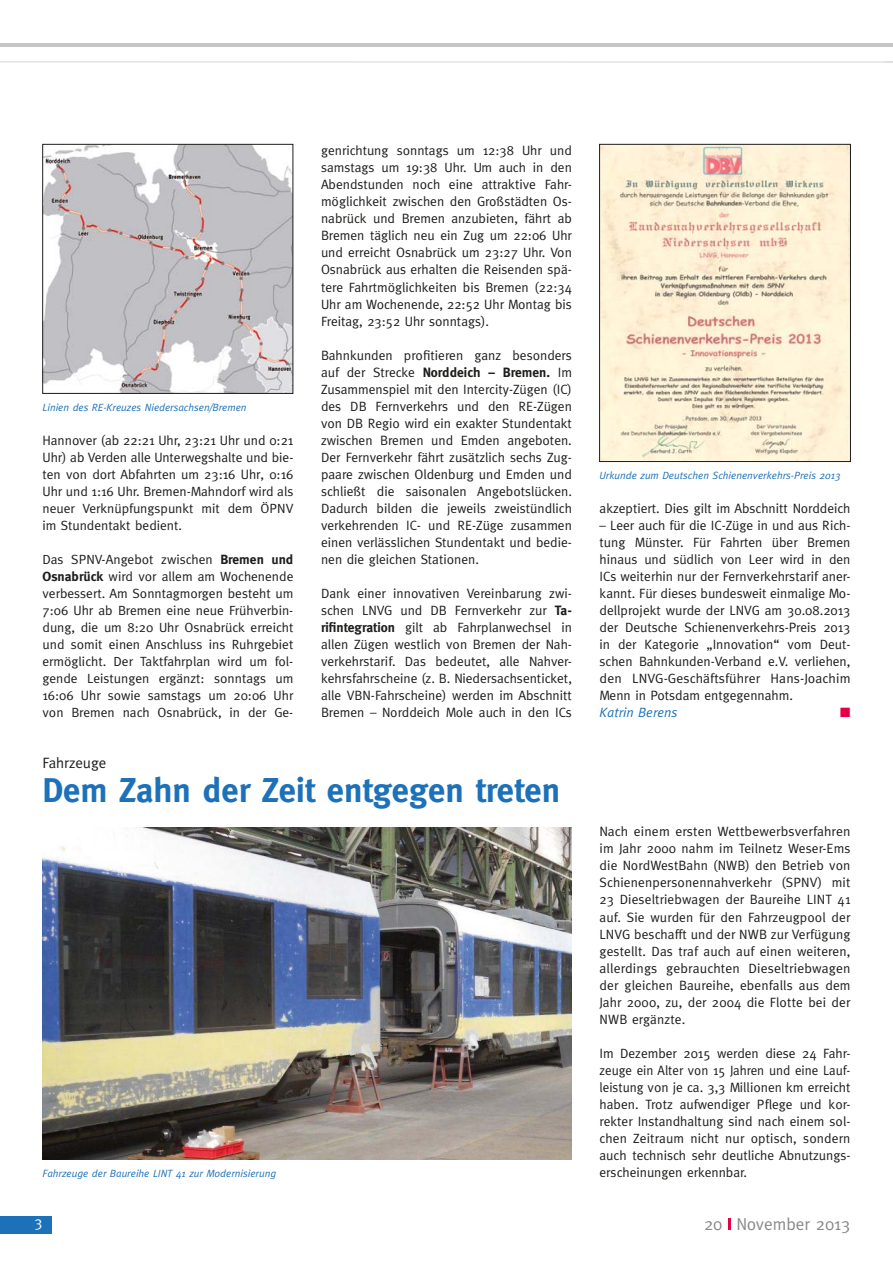
<style>
.page{position:relative;width:893px;height:1263px;background:#fff}
.page>*{position:absolute;margin:0;border:0;box-sizing:border-box;transform-origin:0 0}
.t1{font:700 34.5px "Meta";color:#1d71b8}
.t2{font:17.25px "Meta";color:#8a8989}
.t3{font:15px "Meta";color:#1d1d1b}
.t4{font:15px "Meta";color:#fff}
.t5{font:13.5px/17px "Meta";color:#1d1d1b;text-align:justify}
.t6{font:italic 13.5px "Meta";color:#1d71b8}
.t7{font:13.5px "Zapf Dingbats ITC";color:#e50046}
.t8{font:13.35px/17px "Meta";color:#1d1d1b;text-align:justify}
.t9{font:italic 10.5px "Meta";color:#1d71b8}
.s1{font-size:13.5px}
.s2{font-weight:700}
</style>
<div class="page">
<img style="left:43px;top:827px;width:529px;height:333px">
<svg style="left:728px;top:1218px;width:3px;height:12px"></svg>
<div style="left:0;top:1216px;width:51px;height:17px;background:#1d71b8"></div>
<hr style="left:0;top:61px;width:893px;height:2px;background:#eaeaea">
<hr style="left:0;top:43px;width:893px;height:3px;background:#c6c6c6">
<img style="left:44px;top:146px;width:247px;height:246px">
<div style="left:42px;top:144px;width:251px;height:250px;border:1px solid #1d1d1b"></div>
<img style="left:601px;top:146px;width:248px;height:314px">
<div style="left:599px;top:144px;width:252px;height:318px;border:1px solid #1d1d1b"></div>
<p class="t9" style="left:43px;top:401px;width:206px">Linien des RE-Kreuzes Niedersachsen/Bremen</p>
<p class="t5" style="left:43px;top:431px;width:252px">Hannover (ab 22:21 Uhr, 23:21 Uhr und 0:21</p>
<p class="t8" style="left:43px;top:448px;width:252px"><span class="s1">Uhr) ab Verden alle Un</span>terwegshalte und bie&shy;ten von dort Abfahrten um 23:16 <span class="s1">Uhr</span>, 0:16<br><span class="s1">Uhr</span> und 1:16 Uhr. Bremen-Mahndorf wird als neuer Verknüpfungspunkt mit dem ÖPNV im Stundentakt bedient.</p>
<p class="t8" style="left:43px;top:551px;width:252px">Das SPNV-Angebot zwischen <span class="s2">Bremen und Osnabrück</span> wird vor allem am Wochenende verbessert. Am Sonntagmorgen besteht um 7:06 <span class="s1">Uhr</span> ab Bremen eine neue Frühverbin&shy;dung, die um 8:20 Uhr Osnabrück erreicht und somit einen Anschluss ins Ruhrgebiet ermöglicht. Der Taktfahrplan wird um fol&shy;gende Leistungen ergänzt: sonntags um 16:06 <span class="s1">Uhr</span> sowie samstags um 20:06 Uhr von Bremen nach Osnabrück, in der Ge-</p>
<p class="t8" style="left:321px;top:142px;width:252px">genrichtung sonntags um 12:38 <span class="s1">Uhr</span> und samstags um 19:38 Uhr. Um auch <span class="s1">in den</span></p>
<p class="t5" style="left:321px;top:176px;width:252px">Abendstunden noch eine attraktive Fahr&shy;möglichkeit zwischen den Großstädten Os&shy;nabrück und Bremen anzubieten, fährt ab Bremen täglich neu ein Zug um 22:06 Uhr und erreicht Osnabrück um 23:27 Uhr. Von Osnabrück aus erhalten die Reisenden spä&shy;tere Fahrtmöglichkeiten bis Bremen (22:34<br>Uhr am Wochenende, 22:52 Uhr Montag bis Freitag, 23:52 Uhr sonntags).</p>
<p class="t5" style="left:321px;top:346px;width:252px">Bahnkunden profitieren ganz besonders auf der Strecke <span class="s2">Norddeich – Bremen.</span> Im Zusammenspiel mit den Intercity-Zügen (IC) des DB Fernverkehrs und den RE-Zügen von DB Regio wird ein exakter Stundentakt zwischen Bremen und Emden angeboten.<br>Der Fernverkehr fährt zusätzlich sechs Zug&shy;paare zwischen Oldenburg und Emden und schließt die saisonalen Angebotslücken.<br>Dadurch bilden die jeweils zweistündlich verkehrenden IC- und RE-Züge zusammen einen verlässlichen Stundentakt und bedie&shy;nen die gleichen Stationen.</p>
<p class="t5" style="left:321px;top:585px;width:252px">Dank einer innovativen Vereinbarung zwi&shy;schen LNVG und DB Fernverkehr zur <span class="s2">Ta&shy;rifintegration</span> gilt ab Fahrplanwechsel in allen Zügen westlich von Bremen der Nah&shy;verkehrstarif. Das bedeutet, alle Nahver&shy;kehrsfahrscheine (z. B. Niedersachsenticket, alle VBN-Fahrscheine) werden im Abschnitt Bremen – Norddeich Mole auch in den ICs</p>
<p class="t3" style="left:43px;top:754px;width:65px">Fahrzeuge</p>
<h1 class="t1" style="left:43px;top:770px;width:519px">Dem Zahn der Zeit entgegen treten</h1>
<p class="t9" style="left:600px;top:469px;width:243px">Urkunde zum Deutschen Schienenverkehrs-Preis 2013</p>
<p class="t5" style="left:600px;top:499px;width:252px">akzeptiert. Dies gilt im Abschnitt Norddeich</p>
<p class="t5" style="left:600px;top:516px;width:252px">– Leer auch für die IC-Züge in und aus Rich&shy;tung Münster. Für Fahrten über Bremen hinaus und südlich von Leer wird in den ICs weiterhin nur der Fernverkehrstarif aner&shy;kannt. Für dieses bundesweit einmalige Mo&shy;dellprojekt wurde der LNVG am 30.08.2013 der Deutsche Schienenverkehrs-Preis 2013 in der Kategorie „Innovation“ vom Deut&shy;schen Bahnkunden-Verband e.V. verliehen, den LNVG-Geschäftsführer Hans-Joachim Menn in Potsdam entgegennahm.</p>
<p class="t6" style="left:600px;top:705px;width:79px">Katrin Berens</p>
<p class="t7" style="left:840px;top:706px;width:12px">■</p>
<p class="t5" style="left:600px;top:823px;width:252px">Nach einem ersten Wettbewerbsverfahren im Jahr 2000 nahm im Teilnetz Weser-Ems die NordWestBahn (NWB) den Betrieb von Schienenpersonennahverkehr (SPNV) mit 23 Dieseltriebwagen der Baureihe LINT 41 auf. Sie wurden für den Fahrzeugpool der LNVG beschafft und der NWB zur Verfügung gestellt. Das traf auch auf einen weiteren, allerdings gebrauchten Dieseltriebwagen der gleichen Baureihe, ebenfalls aus dem Jahr 2000, zu, der 2004 die Flotte bei der NWB ergänzte.</p>
<p class="t5" style="left:600px;top:1044px;width:252px">Im Dezember 2015 werden diese 24 Fahr&shy;zeuge ein Alter von 15 Jahren und eine Lauf&shy;leistung von je ca. 3,3 Millionen km erreicht haben. Trotz aufwendiger Pflege und kor&shy;rekter Instandhaltung sind nach einem sol&shy;chen Zeitraum nicht nur optisch, sondern auch technisch sehr deutliche Abnutzungs-</p>
<p class="t9" style="left:43px;top:1167px;width:235px">Fahrzeuge der Baureihe LINT 41 zur Modernisierung</p>
<p class="t5" style="left:600px;top:1163px;width:149px">erscheinungen erkennbar.</p>
<p class="t4" style="left:34px;top:1213px;width:10px">3</p>
<p class="t2" style="left:704px;top:1214px;width:148px">20 November 2013</p>
</div>
